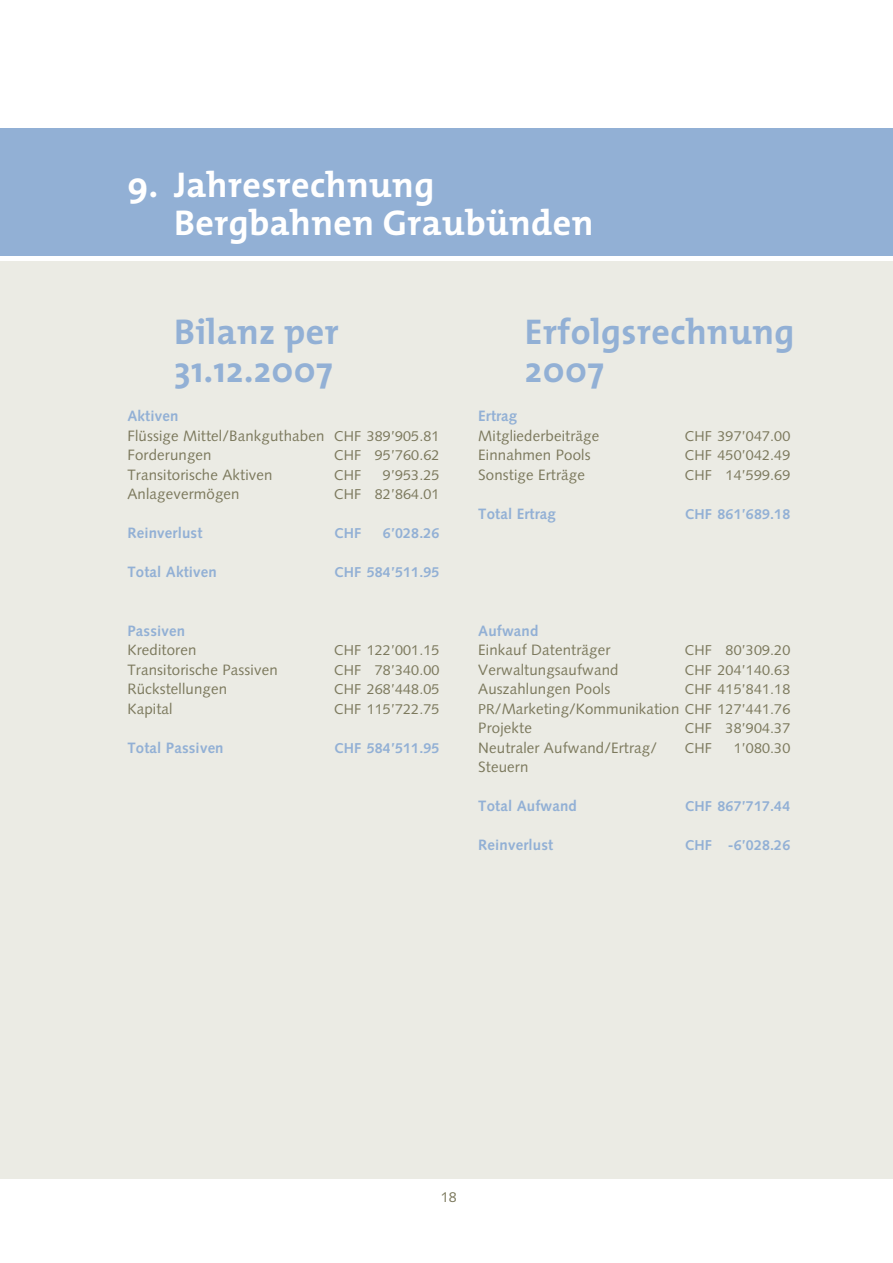
<style>
.page{position:relative;width:893px;height:1263px;background:#fff}
.page>*{position:absolute;margin:0;border:0;box-sizing:border-box;transform-origin:0 0}
.t1{font:700 36px/37.5px "The Mix";letter-spacing:.01em;color:#92b0d5}
.t2{font:700 36px/37.5px "The Mix";letter-spacing:.01em;color:#fff}
.t3{font:15px/19.5px "Syntax LT Std";letter-spacing:.01em;color:#7c795d}
.t4{font:700 15px "Syntax LT Std";letter-spacing:.01em;color:#92b0d5}
.t5{font:14.25px "Syntax LT Std";letter-spacing:.01em;color:#7c795d}
.t6{font:700 14.25px "Syntax LT Std";letter-spacing:.01em;color:#92b0d5}
.s1{font-weight:700;color:#92b0d5}
.s2{font-size:14.25px}
.s3{font-size:15px}
</style>
<div class="page">
<div style="left:0;top:262px;width:893px;height:916px;background:#ebebe4"></div>
<div style="left:0;top:128px;width:893px;height:128px;background:#92b0d5"></div>
<h1 class="t2" style="left:174px;top:170px;width:421px;text-indent:-47px">9. Jahresrechnung<br>Bergbahnen Graubünden</h1>
<h1 class="t1" style="left:174px;top:317px;width:166px">Bilanz per<br>31.12.2007</h1>
<p class="t3" style="left:127px;top:407px;width:314px"><span class="s1">Aktiven<br></span>Flüssige Mittel/Bankguthaben <span class="s2">CHF 389’905.81<br></span>Forderungen</p>
<p class="t5" style="left:334px;top:449px;width:107px">CHF 95’760.62</p>
<p class="t3" style="left:127px;top:466px;width:147px">Transitorische Aktiven</p>
<p class="t5" style="left:334px;top:469px;width:29px">CHF</p>
<p class="t5" style="left:383px;top:469px;width:58px">9’953.25</p>
<p class="t3" style="left:127px;top:485px;width:114px">Anlagevermögen</p>
<p class="t5" style="left:334px;top:488px;width:107px">CHF 82’864.01</p>
<p class="t4" style="left:127px;top:527px;width:76px">Reinverlust</p>
<p class="t6" style="left:334px;top:527px;width:29px">CHF</p>
<p class="t6" style="left:383px;top:527px;width:58px">6’028.26</p>
<p class="t4" style="left:127px;top:566px;width:91px">Total Aktiven</p>
<p class="t6" style="left:334px;top:566px;width:107px">CHF 584’511.95</p>
<p class="t4" style="left:127px;top:624px;width:59px">Passiven</p>
<p class="t3" style="left:127px;top:641px;width:70px">Kreditoren</p>
<p class="t5" style="left:334px;top:644px;width:107px">CHF 122’001.15</p>
<p class="t3" style="left:127px;top:661px;width:152px">Transitorische Passiven</p>
<p class="t5" style="left:334px;top:664px;width:107px">CHF 78’340.00</p>
<p class="t3" style="left:127px;top:680px;width:101px">Rückstellungen</p>
<p class="t5" style="left:334px;top:683px;width:107px">CHF 268’448.05</p>
<p class="t3" style="left:127px;top:700px;width:47px">Kapital</p>
<p class="t5" style="left:334px;top:703px;width:107px">CHF 115’722.75</p>
<p class="t4" style="left:127px;top:741px;width:98px">Total Passiven</p>
<p class="t6" style="left:334px;top:742px;width:107px">CHF 584’511.95</p>
<h1 class="t1" style="left:525px;top:317px;width:271px">Erfolgsrechnung<br>2007</h1>
<p class="t4" style="left:478px;top:410px;width:41px">Ertrag</p>
<p class="t3" style="left:478px;top:427px;width:123px">Mitgliederbeiträge</p>
<p class="t5" style="left:685px;top:430px;width:107px">CHF 397’047.00</p>
<p class="t3" style="left:478px;top:446px;width:114px">Einnahmen Pools</p>
<p class="t5" style="left:685px;top:449px;width:107px">CHF 450’042.49</p>
<p class="t3" style="left:478px;top:466px;width:108px">Sonstige Erträge</p>
<p class="t5" style="left:685px;top:469px;width:107px">CHF 14’599.69</p>
<p class="t4" style="left:478px;top:507px;width:79px">Total Ertrag</p>
<p class="t6" style="left:685px;top:508px;width:107px">CHF 861’689.18</p>
<p class="t4" style="left:478px;top:624px;width:62px">Aufwand</p>
<p class="t3" style="left:478px;top:641px;width:134px">Einkauf Datenträger</p>
<p class="t5" style="left:685px;top:644px;width:107px">CHF 80’309.20</p>
<p class="t3" style="left:478px;top:661px;width:142px">Verwaltungsaufwand</p>
<p class="t5" style="left:685px;top:664px;width:107px">CHF 204’140.63</p>
<p class="t3" style="left:478px;top:680px;width:134px">Auszahlungen Pools</p>
<p class="t5" style="left:685px;top:683px;width:107px">CHF 415’841.18</p>
<p class="t3" style="left:478px;top:700px;width:314px"><span class="s2">PR</span>/Marketing/Kommunikation <span class="s2">CHF 127’441.76<br></span>Projekte</p>
<p class="t5" style="left:685px;top:722px;width:107px">CHF 38’904.37</p>
<p class="t3" style="left:478px;top:739px;width:180px">Neutraler Aufwand/Ertrag/</p>
<p class="t5" style="left:685px;top:742px;width:29px">CHF</p>
<p class="t5" style="left:734px;top:742px;width:58px">1’080.30</p>
<p class="t3" style="left:478px;top:758px;width:52px">Steuern</p>
<p class="t4" style="left:478px;top:800px;width:100px">Total Aufwand</p>
<p class="t6" style="left:685px;top:800px;width:107px">CHF 867’717.44</p>
<p class="t4" style="left:478px;top:839px;width:76px">Reinverlust</p>
<p class="t6" style="left:685px;top:839px;width:107px">CHF <span class="s3">-</span>6’028.26</p>
<p class="t5" style="left:441px;top:1191px;width:18px">18</p>
</div>
